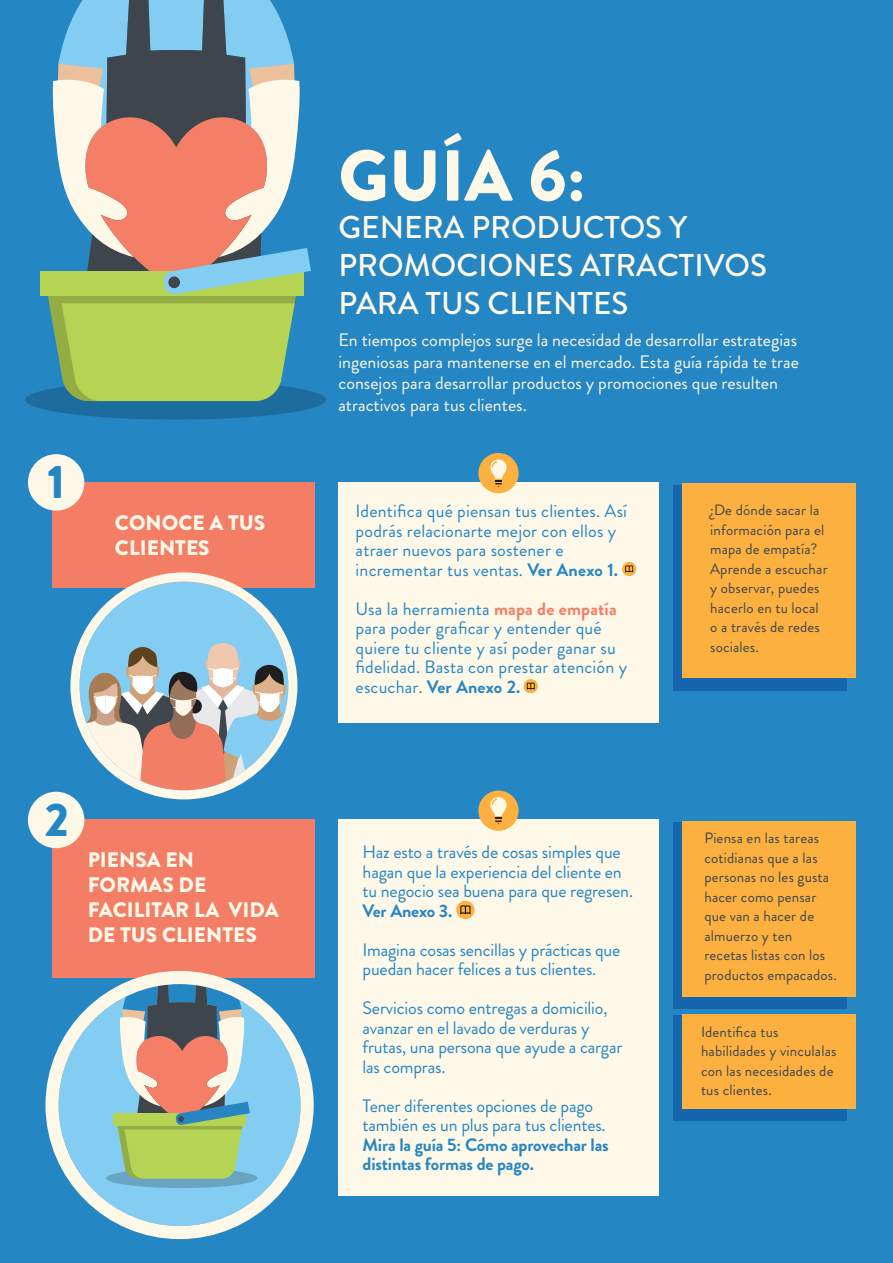
<style>
.page{position:relative;width:893px;height:1263px;background:#2586c4}
.page>*{position:absolute;margin:0;border:0;box-sizing:border-box;transform-origin:0 0}
.t1{font:900 72px "Brandon Grotesque";color:#fef8e8}
.t2{font:900 47.1px "Brandon Grotesque";color:#2586c4}
.t3{font:500 31.5px/37.8px "Brandon Grotesque";color:#fef8e8}
.t4{font:900 21px/25.2px "Brandon Grotesque";color:#fef8e8}
.t5{font:18px/19.5px "Brandon Grotesque";letter-spacing:-.01em;color:#2586c4}
.t6{font:18px/19.5px "Brandon Grotesque";letter-spacing:.01em;color:#2586c4}
.t7{font:18px/21.6px "Brandon Grotesque";color:#fef8e8}
.t8{font:700 18px/19.5px "Brandon Grotesque";letter-spacing:-.01em;color:#2586c4}
.t9{font:15px/19.5px "Brandon Grotesque";letter-spacing:.01em;color:#3f454d}
.s1{font-weight:700}
.s2{font-weight:700;color:#f37e65}
</style>
<div class="page">
<div style="left:52px;top:482px;width:263px;height:106px;background:#f37e65"></div>
<div style="left:28px;top:454px;width:56px;height:57px;background:#fef8e8;border-radius:50%"></div>
<div style="left:338px;top:482px;width:321px;height:240px;background:#fef8e8"></div>
<div style="left:478px;top:453px;width:41px;height:40px;background:#fbb03f;border-radius:50%"></div>
<svg style="left:490px;top:460px;width:17px;height:27px"></svg>
<div style="left:524px;top:679px;width:14px;height:14px;background:#fbb03f;border-radius:50%"></div>
<svg style="left:527px;top:682px;width:8px;height:8px"></svg>
<div style="left:622px;top:562px;width:14px;height:14px;background:#fbb03f;border-radius:50%"></div>
<svg style="left:625px;top:565px;width:8px;height:7px"></svg>
<div style="left:673px;top:485px;width:173px;height:205px;background:#1566ad"></div>
<div style="left:682px;top:484px;width:174px;height:194px;background:#fbb03f"></div>
<div style="left:52px;top:819px;width:263px;height:159px;background:#f37e65"></div>
<div style="left:28px;top:792px;width:56px;height:56px;background:#fef8e8;border-radius:50%"></div>
<div style="left:338px;top:819px;width:321px;height:377px;background:#fef8e8"></div>
<div style="left:478px;top:790px;width:41px;height:41px;background:#fbb03f;border-radius:50%"></div>
<svg style="left:490px;top:797px;width:17px;height:27px"></svg>
<svg style="left:456px;top:901px;width:19px;height:18px"></svg>
<svg style="left:460px;top:905px;width:10px;height:9px"></svg>
<div style="left:673px;top:822px;width:173px;height:187px;background:#1566ad"></div>
<div style="left:682px;top:821px;width:174px;height:175px;background:#fbb03f"></div>
<div style="left:673px;top:1015px;width:173px;height:106px;background:#1566ad"></div>
<div style="left:682px;top:1014px;width:174px;height:95px;background:#fbb03f"></div>
<svg style="left:70px;top:572px;width:227px;height:227px"></svg>
<svg style="left:45px;top:971px;width:269px;height:268px"></svg>
<div style="left:25px;top:380px;width:301px;height:40px;background:#1d6c9e;border-radius:50%"></div>
<svg style="left:45px;top:0;width:266px;height:401px"></svg>
<div style="left:168px;top:276px;width:12px;height:12px;background:#3f454d;border-radius:50%"></div>
<h2 class="t2" style="left:47px;top:449px;width:19px">1</h2>
<p class="t4" style="left:115px;top:510px;width:152px">CONOCE A TUS<br>CLIENTES</p>
<h2 class="t2" style="left:45px;top:786px;width:26px">2</h2>
<p class="t4" style="left:88px;top:847px;width:192px">PIENSA EN<br>FORMAS DE<br>FACILITAR LA VIDA<br>DE TUS CLIENTES</p>
<h1 class="t1" style="left:338px;top:125px;width:249px">GUÍA 6:</h1>
<h3 class="t3" style="left:338px;top:209px;width:430px">GENERA PRODUCTOS Y<br>PROMOCIONES ATRACTIVOS<br>PARA TUS CLIENTES</h3>
<p class="t7" style="left:338px;top:329px;width:462px">En tiempos complejos surge la necesidad de desarrollar estrategias ingeniosas para mantenerse en el mercado. Esta guía rápida te trae consejos para desarrollar productos y promociones que resulten atractivos para tus clientes.</p>
<p class="t6" style="left:356px;top:502px;width:273px">Identifica qué piensan tus clientes. Así podrás relacionarte mejor con ellos y atraer nuevos para sostener e incrementar tus ventas. <span class="s1">Ver Anexo 1.</span></p>
<p class="t6" style="left:356px;top:599px;width:273px">Usa la herramienta <span class="s2">mapa de empatía </span>para poder graficar y entender qué quiere tu cliente y así poder ganar su fidelidad. Basta con prestar atención y escuchar. <span class="s1">Ver Anexo 2.</span></p>
<p class="t5" style="left:363px;top:843px;width:272px">Haz esto a través de cosas simples que hagan que la experiencia del cliente en tu negocio sea buena para que regresen.</p>
<p class="t8" style="left:363px;top:901px;width:91px">Ver Anexo 3.</p>
<p class="t5" style="left:363px;top:940px;width:259px">Imagina cosas sencillas y prácticas que puedan hacer felices a tus clientes.</p>
<p class="t5" style="left:363px;top:998px;width:261px">Servicios como entregas a domicilio, avanzar en el lavado de verduras y frutas, una persona que ayude a cargar las compras.</p>
<p class="t5" style="left:363px;top:1096px;width:245px">Tener diferentes opciones de pago también es un plus para tus clientes.</p>
<p class="t8" style="left:363px;top:1135px;width:248px">Mira la guía 5: Cómo aprovechar las distintas formas de pago.</p>
<p class="t9" style="left:710px;top:500px;width:119px">¿De dónde sacar la información para el mapa de empatía?<br>Aprende a escuchar y observar, puedes hacerlo en tu local o a través de redes sociales.</p>
<p class="t9" style="left:704px;top:829px;width:134px">Piensa en las tareas cotidianas que a las personas no les gusta hacer como pensar que van a hacer de almuerzo y ten recetas listas con los productos empacados.</p>
<p class="t9" style="left:701px;top:1022px;width:137px">Identifica tus habilidades y vinculalas con las necesidades de tus clientes.</p>
</div>
